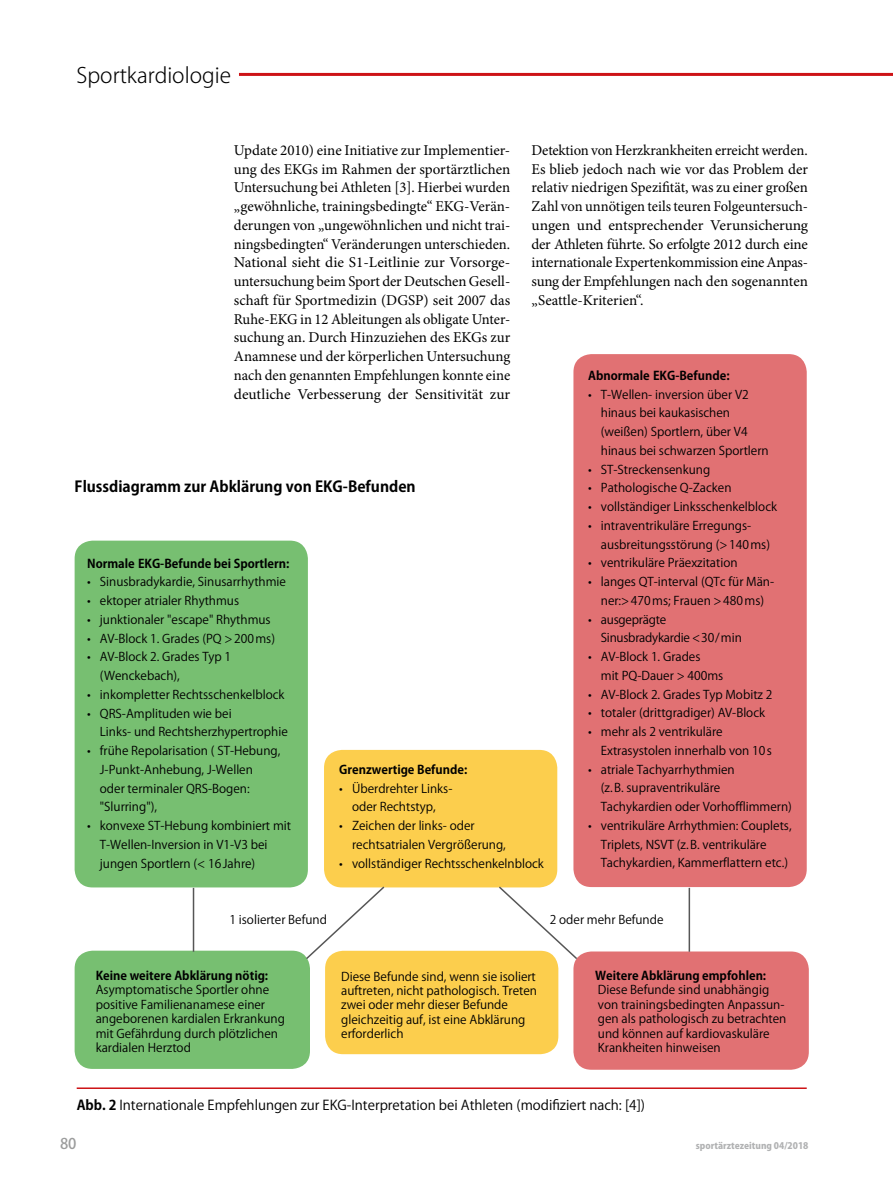
<style>
.page{position:relative;width:893px;height:1191px;background:#fff}
.page>*{position:absolute;margin:0;border:0;box-sizing:border-box;transform-origin:0 0}
.t1{font:300 21px "Koz Go Pro";color:#000}
.t2{font:15px/18.8px "Minion Pro";color:#000;text-align:justify}
.t3{font:700 15px "Koz Go Pro";color:#000}
.t4{font:500 14.7px "Koz Go Pro";color:#9c9d9d}
.t5{font:13.5px "Koz Go Pro";color:#000}
.t6{font:12px/18.8px "Koz Go Pro";color:#000}
.t7{font:700 12px "Koz Go Pro";color:#000}
.t8{font:12px/18.8px "Koz Go Pro";letter-spacing:-.02em;color:#000}
.t9{font:800 9px "Koz Go Pro";color:#b1b2b3}
.s1{font-weight:700}
</style>
<div class="page">
<hr style="left:239px;top:73px;width:654px;height:3px;background:#cd1316">
<div style="left:573px;top:951px;width:236px;height:118px;background:#e17173;border-radius:18px"></div>
<div style="left:573px;top:354px;width:234px;height:533px;background:#e17173;border-radius:18px"></div>
<div style="left:75px;top:950px;width:235px;height:119px;background:#77bf71;border-radius:18px"></div>
<div style="left:325px;top:950px;width:233px;height:104px;background:#fcce4d;border-radius:18px"></div>
<div style="left:75px;top:540px;width:233px;height:347px;background:#77bf71;border-radius:18px"></div>
<hr style="left:77px;top:1087px;width:730px;height:2px;background:#cd1316">
<div style="left:324px;top:750px;width:233px;height:137px;background:#fcce4d;border-radius:18px"></div>
<hr style="left:193px;top:888px;width:1px;height:63px;background:#565656">
<hr style="left:689px;top:888px;width:1px;height:63px;background:#565656">
<svg style="left:304px;top:885px;width:82px;height:75px"></svg>
<svg style="left:497px;top:885px;width:82px;height:75px"></svg>
<h1 class="t1" style="left:77px;top:61px;width:156px">Sportkardiologie</h1>
<p class="t2" style="left:234px;top:141px;width:278px">Update 2010) eine Initiative zur Implementier&shy;ung des EKGs im Rahmen der sportärztlichen Untersuchung bei Athleten [3]. Hierbei wurden „gewöhnliche, trainingsbedingte“ EKG-Verän&shy;derungen von „ungewöhnlichen und nicht trai&shy;ningsbedingten“ Veränderungen unterschieden.<br>National sieht die S1-Leitlinie zur Vorsorge&shy;untersuchung beim Sport der Deutschen Gesell&shy;schaft für Sportmedizin (DGSP) seit 2007 das Ruhe-EKG in 12 Ableitungen als obligate Unter&shy;suchung an. Durch Hinzuziehen des EKGs zur Anamnese und der körperlichen Untersuchung nach den genannten Empfehlungen konnte eine deutliche Verbesserung der Sensitivität zur</p>
<p class="t2" style="left:531px;top:141px;width:278px">Detektion von Herzkrankheiten erreicht werden.<br>Es blieb jedoch nach wie vor das Problem der relativ niedrigen Spezifität, was zu einer großen Zahl von unnötigen teils teuren Folgeuntersuch&shy;ungen und entsprechender Verunsicherung der Athleten führte. So erfolgte 2012 durch eine internationale Expertenkommission eine Anpas&shy;sung der Empfehlungen nach den sogenannten „Seattle-Kriterien“.</p>
<p class="t7" style="left:588px;top:368px;width:143px">Abnormale EKG-Befunde:</p>
<p class="t6" style="left:601px;top:385px;width:169px;text-indent:-13px">• T-Wellen- inversion über V2 hinaus bei kaukasischen (weißen) Sportlern, über V4 hinaus bei schwarzen Sportlern</p>
<p class="t6" style="left:588px;top:460px;width:124px">• ST-Streckensenkung</p>
<p class="t6" style="left:588px;top:479px;width:145px">• Pathologische Q-Zacken</p>
<p class="t6" style="left:588px;top:498px;width:191px">• vollständiger Linksschenkelblock</p>
<p class="t6" style="left:601px;top:516px;width:171px;text-indent:-13px">• intraventrikuläre Erregungs&shy;ausbreitungsstörung (&gt;140ms)</p>
<p class="t6" style="left:588px;top:554px;width:151px">• ventrikuläre Präexzitation</p>
<p class="t6" style="left:588px;top:573px;width:188px;text-align:center">• langes QT-interval (QTc für Män&shy;ner:&gt;470ms; Frauen &gt;480ms)</p>
<p class="t8" style="left:601px;top:610px;width:143px;text-indent:-13px">• ausgeprägte<br>Sinusbradykardie &lt;30/min</p>
<p class="t6" style="left:601px;top:648px;width:124px;text-indent:-13px">• AV-Block 1. Grades<br>mit PQ-Dauer &gt; 400ms</p>
<p class="t6" style="left:588px;top:685px;width:186px">• AV-Block 2. Grades Typ Mobitz 2</p>
<p class="t6" style="left:588px;top:704px;width:179px">• totaler (drittgradiger) AV-Block</p>
<p class="t6" style="left:601px;top:722px;width:173px;text-indent:-13px">• mehr als 2 ventrikuläre<br>Extrasystolen innerhalb von 10s</p>
<p class="t6" style="left:601px;top:760px;width:193px;text-indent:-13px">• atriale Tachyarrhythmien<br>(z.B. supraventrikuläre<br>Tachykardien oder Vorhofflimmern)</p>
<p class="t6" style="left:601px;top:816px;width:192px;text-indent:-13px">• ventrikuläre Arrhythmien: Couplets,<br>Triplets, NSVT (z.B. ventrikuläre<br>Tachykardien, Kammerflattern etc.)</p>
<p class="t3" style="left:75px;top:477px;width:343px">Flussdiagramm zur Abklärung von EKG-Befunden</p>
<p class="t7" style="left:87px;top:555px;width:204px">Normale EKG-Befunde bei Sportlern:</p>
<p class="t6" style="left:87px;top:573px;width:200px">• Sinusbradykardie, Sinusarrhythmie</p>
<p class="t6" style="left:87px;top:591px;width:153px">• ektoper atrialer Rhythmus</p>
<p class="t6" style="left:87px;top:610px;width:185px">• junktionaler "escape" Rhythmus</p>
<p class="t6" style="left:87px;top:629px;width:189px">• AV-Block 1. Grades (PQ &gt;200ms)</p>
<p class="t6" style="left:100px;top:648px;width:133px;text-indent:-13px">• AV-Block 2. Grades Typ 1 (Wenckebach),</p>
<p class="t6" style="left:87px;top:685px;width:199px">• inkompletter Rechtsschenkelblock</p>
<p class="t6" style="left:100px;top:704px;width:189px;text-indent:-13px">• QRS-Amplituden wie bei<br>Links- und Rechtsherzhypertrophie</p>
<p class="t6" style="left:100px;top:741px;width:182px;text-indent:-13px">• frühe Repolarisation ( ST-Hebung,<br>J-Punkt-Anhebung, J-Wellen oder terminaler QRS-Bogen: "Slurring"),</p>
<p class="t6" style="left:100px;top:816px;width:193px;text-indent:-13px">• konvexe ST-Hebung kombiniert mit<br>T-Wellen-Inversion in V1-V3 bei jungen Sportlern (&lt; 16Jahre)</p>
<p class="t7" style="left:339px;top:761px;width:130px">Grenzwertige Befunde:</p>
<p class="t6" style="left:339px;top:779px;width:115px;text-align:center">• Überdrehter Links&shy;oder Rechtstyp,</p>
<p class="t6" style="left:352px;top:816px;width:155px;text-indent:-13px">• Zeichen der links- oder rechtsatrialen Vergrößerung,</p>
<p class="t6" style="left:339px;top:854px;width:206px">• vollständiger Rechtsschenkelnblock</p>
<p class="t6" style="left:229px;top:910px;width:99px">1 isolierter Befund</p>
<p class="t6" style="left:550px;top:910px;width:115px">2 oder mehr Befunde</p>
<p class="t7" style="left:96px;top:968px;width:174px">Keine weitere Abklärung nötig:</p>
<p class="t6" style="left:96px;top:983px;width:191px;line-height:14.4px">Asymptomatische Sportler ohne positive Familienanamese einer angeborenen kardialen Erkrankung mit Gefährdung durch plötzlichen kardialen Herztod</p>
<p class="t6" style="left:341px;top:969px;width:197px;line-height:14.4px">Diese Befunde sind, wenn sie isoliert auftreten, nicht pathologisch. Treten zwei oder mehr dieser Befunde gleichzeitig auf, ist eine Abklärung erforderlich</p>
<p class="t7" style="left:595px;top:968px;width:173px">Weitere Abklärung empfohlen:</p>
<p class="t6" style="left:598px;top:983px;width:190px;line-height:14.4px">Diese Befunde sind unabhängig von trainingsbedingten Anpassun&shy;gen als pathologisch zu betrachten und können auf kardiovaskuläre<br>Krankheiten hinweisen</p>
<p class="t5" style="left:77px;top:1096px;width:570px"><span class="s1">Abb. 2</span> Internationale Empfehlungen zur EKG-Interpretation bei Athleten (modifiziert nach: [4])</p>
<p class="t4" style="left:60px;top:1134px;width:18px">80</p>
<p class="t9" style="left:696px;top:1139px;width:114px">sportärztezeitung 04/2018</p>
</div>
